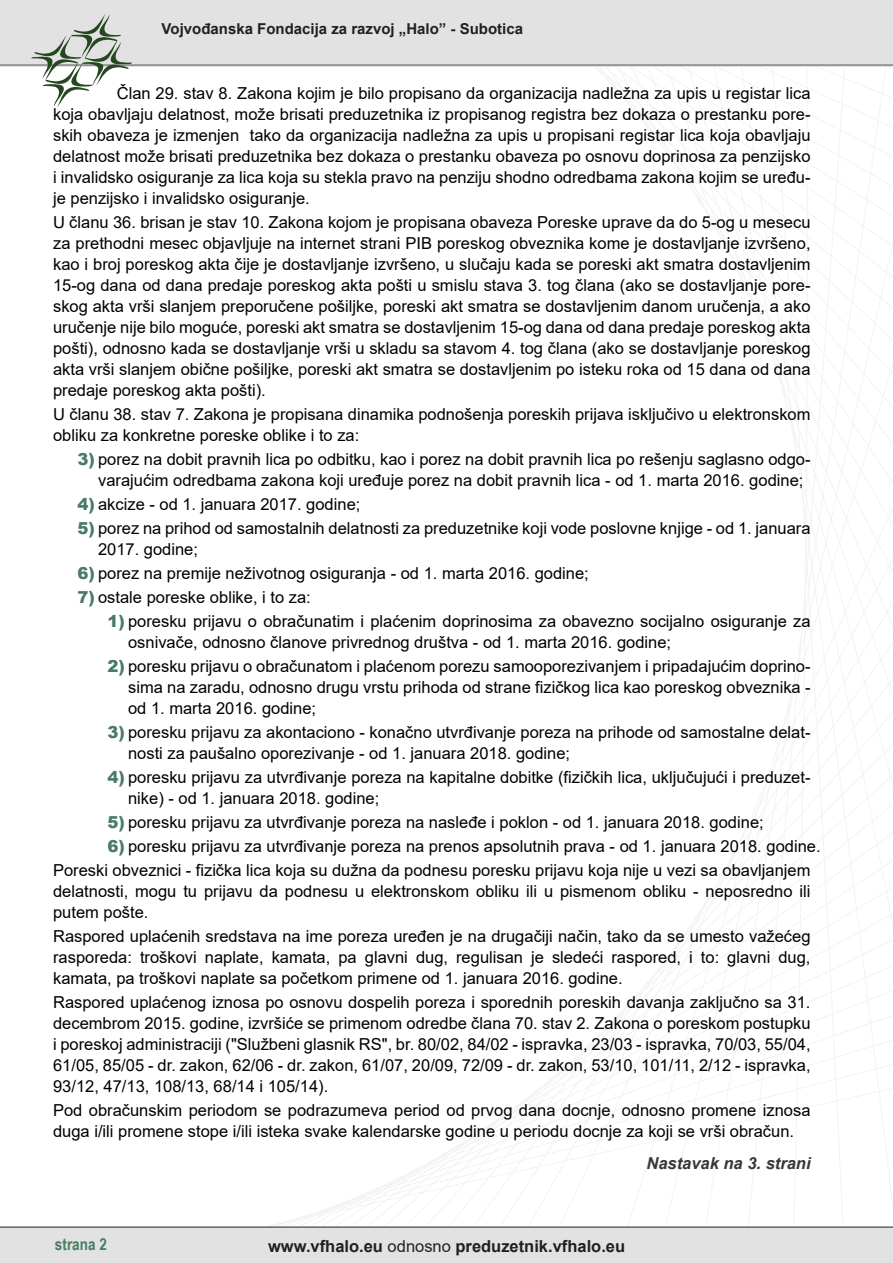
<style>
.page{position:relative;width:893px;height:1263px;background:#fff}
.page>*{position:absolute;margin:0;border:0;box-sizing:border-box;transform-origin:0 0}
.t1{font:16.5px/21px "Arial";color:#000}
.t2{font:700 16.5px "Arial";color:#231f20}
.t3{font:italic 700 16.5px "Arial";color:#383838}
.t4{font:700 16.5px "Arial Narrow";color:#477f63}
.t5{font:700 15px "Arial";color:#231f20}
.s1{font-weight:900;color:#497a6a}
.s2{font-weight:400}
</style>
<div class="page">
<svg style="left:524px;top:107px;width:369px;height:994px"></svg>
<div style="left:0;top:1227px;width:893px;height:36px;background:#e2e2e2"></div>
<svg style="left:0;top:1px;width:893px;height:106px"></svg>
<hr style="left:0;top:1226px;width:893px;height:2px;background:#636464">
<p class="t5" style="left:162px;top:18px;width:363px">Vojvođanska Fondacija za razvoj „Halo” - Subotica</p>
<p class="t1" style="left:53px;top:82px;width:759px;text-align:justify;text-indent:64px">Član 29. stav 8. Zakona kojim je bilo propisano da organizacija nadležna za upis u registar lica koja obavljaju delatnost, može brisati preduzetnika iz propisanog registra bez dokaza o prestanku pore&shy;skih obaveza je izmenjen tako da organizacija nadležna za upis u propisani registar lica koja obavljaju delatnost može brisati preduzetnika bez dokaza o prestanku obaveza po osnovu doprinosa za penzijsko i invalidsko osiguranje za lica koja su stekla pravo na penziju shodno odredbama zakona kojim se uređu&shy;je penzijsko i invalidsko osiguranje.</p>
<p class="t1" style="left:53px;top:211px;width:759px;text-align:justify">U članu 36. brisan je stav 10. Zakona kojom je propisana obaveza Poreske uprave da do 5-og u mesecu za prethodni mesec objavljuje na internet strani PIB poreskog obveznika kome je dostavljanje izvršeno, kao i broj poreskog akta čije je dostavljanje izvršeno, u slučaju kada se poreski akt smatra dostavljenim 15-og dana od dana predaje poreskog akta pošti u smislu stava 3. tog člana (ako se dostavljanje pore&shy;skog akta vrši slanjem preporučene pošiljke, poreski akt smatra se dostavljenim danom uručenja, a ako uručenje nije bilo moguće, poreski akt smatra se dostavljenim 15-og dana od dana predaje poreskog akta pošti), odnosno kada se dostavljanje vrši u skladu sa stavom 4. tog člana (ako se dostavljanje poreskog akta vrši slanjem obične pošiljke, poreski akt smatra se dostavljenim po isteku roka od 15 dana od dana predaje poreskog akta pošti).</p>
<p class="t1" style="left:53px;top:403px;width:759px">U članu 38. stav 7. Zakona je propisana dinamika podnošenja poreskih prijava isključivo u elektronskom obliku za konkretne poreske oblike i to za:</p>
<p class="t1" style="left:98px;top:448px;width:714px;text-indent:-21px"><span class="s1">3)</span> porez na dobit pravnih lica po odbitku, kao i porez na dobit pravnih lica po rešenju saglasno odgo&shy;varajućim odredbama zakona koji uređuje porez na dobit pravnih lica - od 1. marta 2016. godine;</p>
<p class="t1" style="left:77px;top:493px;width:284px"><span class="s1">4)</span> akcize - od 1. januara 2017. godine;</p>
<p class="t1" style="left:98px;top:517px;width:714px;text-indent:-21px"><span class="s1">5)</span> porez na prihod od samostalnih delatnosti za preduzetnike koji vode poslovne knjige - od 1. januara<br>2017. godine;</p>
<p class="t1" style="left:77px;top:562px;width:513px"><span class="s1">6)</span> porez na premije neživotnog osiguranja - od 1. marta 2016. godine;</p>
<p class="t1" style="left:77px;top:586px;width:235px"><span class="s1">7)</span> ostale poreske oblike, i to za:</p>
<p class="t1" style="left:128px;top:610px;width:684px;text-indent:-21px"><span class="s1">1)</span> poresku prijavu o obračunatim i plaćenim doprinosima za obavezno socijalno osiguranje za osnivače, odnosno članove privrednog društva - od 1. marta 2016. godine;</p>
<p class="t1" style="left:128px;top:655px;width:684px;text-align:justify;text-indent:-21px"><span class="s1">2)</span> poresku prijavu o obračunatom i plaćenom porezu samooporezivanjem i pripadajućim doprino&shy;sima na zaradu, odnosno drugu vrstu prihoda od strane fizičkog lica kao poreskog obveznika - od 1. marta 2016. godine;</p>
<p class="t1" style="left:128px;top:722px;width:684px;text-indent:-21px"><span class="s1">3)</span> poresku prijavu za akontaciono - konačno utvrđivanje poreza na prihode od samostalne delat&shy;nosti za paušalno oporezivanje - od 1. januara 2018. godine;</p>
<p class="t1" style="left:128px;top:767px;width:684px;text-indent:-21px"><span class="s1">4)</span> poresku prijavu za utvrđivanje poreza na kapitalne dobitke (fizičkih lica, uključujući i preduzet&shy;nike) - od 1. januara 2018. godine;</p>
<p class="t1" style="left:107px;top:812px;width:658px"><span class="s1">5)</span> poresku prijavu za utvrđivanje poreza na nasleđe i poklon - od 1. januara 2018. godine;</p>
<p class="t1" style="left:53px;top:834px;width:769px;line-height:24px;text-indent:54px"><span class="s1">6)</span> poresku prijavu za utvrđivanje poreza na prenos apsolutnih prava - od 1. januara 2018. godine.<br>Poreski obveznici - fizička lica koja su dužna da podnesu poresku prijavu koja nije u vezi sa obavljanjem</p>
<p class="t1" style="left:53px;top:881px;width:759px">delatnosti, mogu tu prijavu da podnesu u elektronskom obliku ili u pismenom obliku - neposredno ili putem pošte.</p>
<p class="t1" style="left:53px;top:926px;width:759px;text-align:justify">Raspored uplaćenih sredstava na ime poreza uređen je na drugačiji način, tako da se umesto važećeg rasporeda: troškovi naplate, kamata, pa glavni dug, regulisan je sledeći raspored, i to: glavni dug, kamata, pa troškovi naplate sa početkom primene od 1. januara 2016. godine.</p>
<p class="t1" style="left:53px;top:992px;width:759px;text-align:justify">Raspored uplaćenog iznosa po osnovu dospelih poreza i sporednih poreskih davanja zaključno sa 31. decembrom 2015. godine, izvršiće se primenom odredbe člana 70. stav 2. Zakona o poreskom postupku i poreskoj administraciji ("Službeni glasnik RS", br. 80/02, 84/02 - ispravka, 23/03 - ispravka, 70/03, 55/04, 61/05, 85/05 - dr. zakon, 62/06 - dr. zakon, 61/07, 20/09, 72/09 - dr. zakon, 53/10, 101/11, 2/12 - ispravka, 93/12, 47/13, 108/13, 68/14 i 105/14).</p>
<p class="t1" style="left:53px;top:1100px;width:759px">Pod obračunskim periodom se podrazumeva period od prvog dana docnje, odnosno promene iznosa duga i/ili promene stope i/ili isteka svake kalendarske godine u periodu docnje za koji se vrši obračun.</p>
<p class="t3" style="left:646px;top:1152px;width:166px">Nastavak na 3. strani</p>
<p class="t4" style="left:55px;top:1232px;width:53px">strana 2</p>
<p class="t2" style="left:268px;top:1235px;width:359px">www.vfhalo.eu <span class="s2">odnosno</span> preduzetnik.vfhalo.eu</p>
</div>
